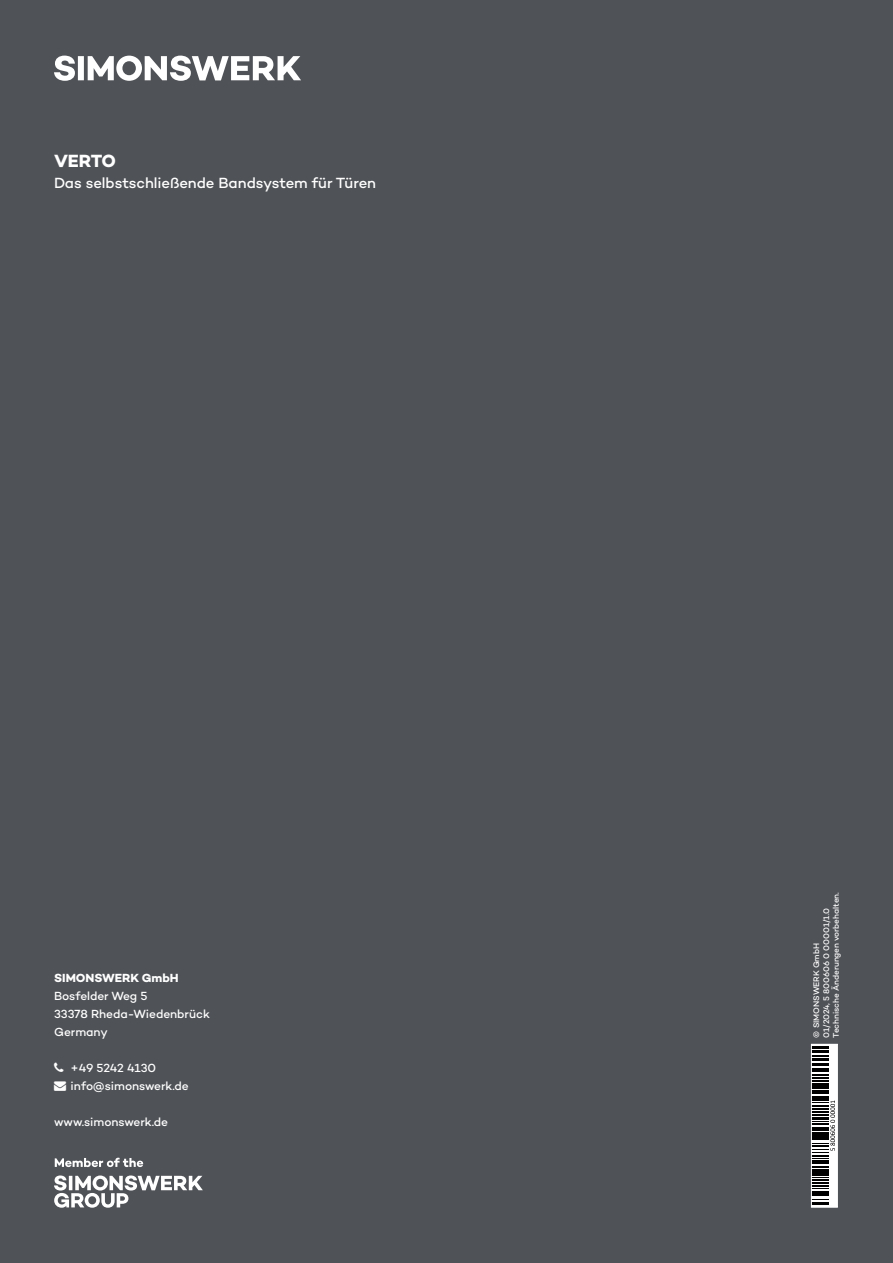
<style>
.page{position:relative;width:893px;height:1263px;background:#4f5257}
.page>*{position:absolute;margin:0;border:0;box-sizing:border-box;transform-origin:0 0}
.t1{font:700 18px "Campton";letter-spacing:-.025em;color:#fff}
.t2{font:500 15px "Campton";letter-spacing:-.005em;color:#fff}
.t3{font:500 12px/18px "Campton";letter-spacing:-.005em;color:#fff}
.t4{font:700 12px "Campton";color:#fff}
.t5{font:500 8.25px/9.9px "Campton";color:#fff}
</style>
<div class="page">
<svg style="left:54px;top:56px;width:247px;height:25px"></svg>
<svg style="left:55px;top:1158px;width:88px;height:9px"></svg>
<svg style="left:54px;top:1175px;width:149px;height:33px"></svg>
<svg style="left:811px;top:1044px;width:27px;height:164px;background:#939393"></svg>
<h1 class="t1" style="left:54px;top:150px;width:64px">VERTO</h1>
<p class="t2" style="left:54px;top:174px;width:324px">Das selbstschließende Bandsystem für Türen</p>
<p class="t4" style="left:54px;top:970px;width:126px">SIMONSWERK GmbH</p>
<p class="t3" style="left:54px;top:986px;width:157px">Bosfelder Weg 5<br>33378 Rheda-Wiedenbrück<br>Germany</p>
<p class="t3" style="left:71px;top:1058px;width:87px">+49 5242 4130</p>
<p class="t3" style="left:54px;top:1076px;width:136px">→ info@simonswerk.de</p>
<p class="t3" style="left:54px;top:1112px;width:115px">www.simonswerk.de</p>
<p class="t5" style="left:811px;top:1037px;width:147px;rotate:-90deg">© SIMONSWERK GmbH<br>01/2024, 5 800606 0 00001/1.0<br>Technische Änderungen vorbehalten.</p>
</div>
